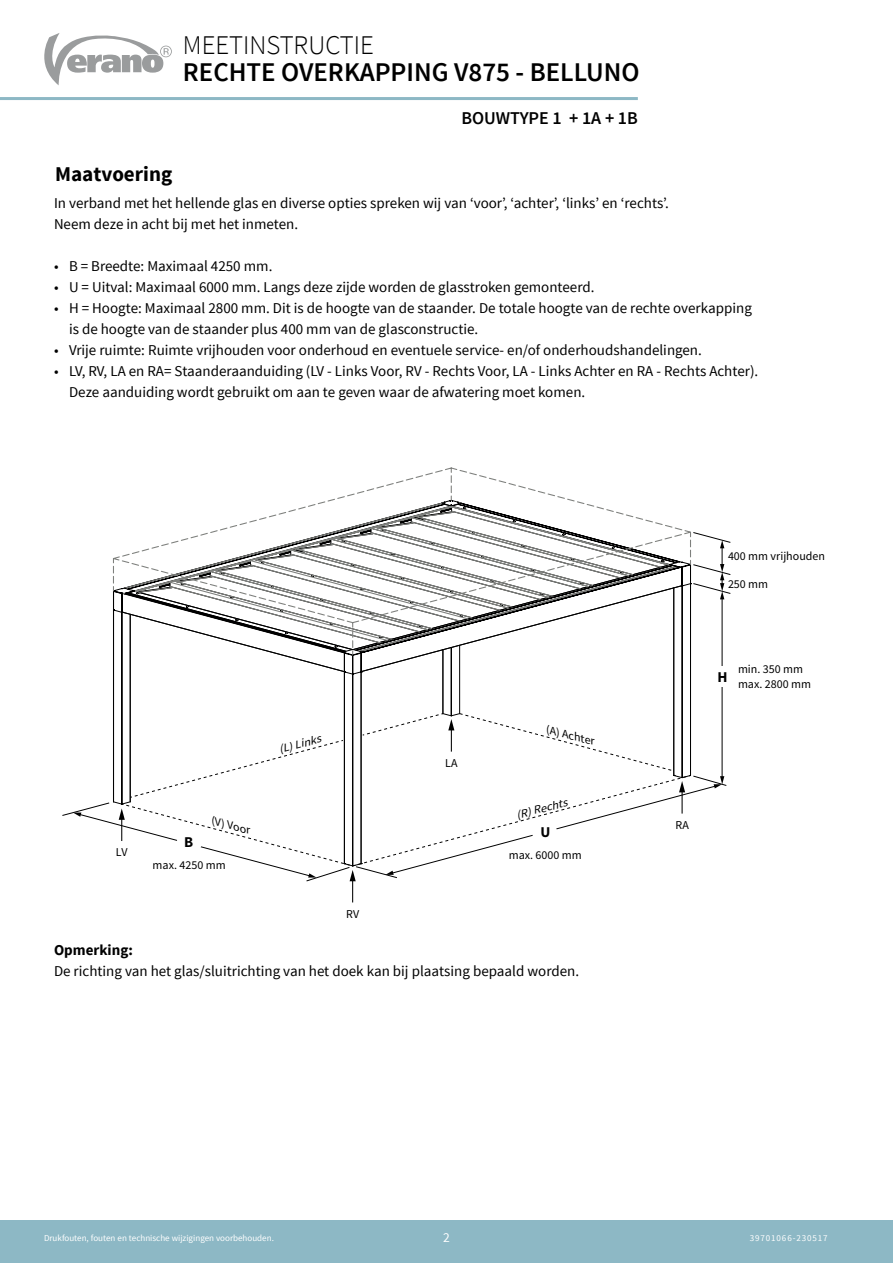
<style>
.page{position:relative;width:893px;height:1263px;background:#fff}
.page>*{position:absolute;margin:0;border:0;box-sizing:border-box;transform-origin:0 0}
.t1{font:600 27px "Source Sans Pro";color:#000}
.t2{font:300 27px "Source Sans Pro";color:#000}
.t3{font:700 21px "Source Sans Pro";color:#000}
.t4{font:600 18px "Source Sans Pro";color:#000}
.t5{font:15px/21px "Source Sans Pro";color:#000}
.t6{font:700 15px "Source Sans Pro";color:#000}
.t7{font:13.5px "Source Sans Pro";color:#fff}
.t8{font:12px/14.4px "Source Sans Pro";color:#000}
.t9{font:italic 11.7px "Source Sans Pro";color:#000;scale:1.06 1}
.t10{font:italic 11.7px "Source Sans Pro";color:#000;scale:1.07 1}
.t11{font:italic 11.55px "Source Sans Pro";color:#000;scale:1.08 1}
.t12{font:9px "Source Sans Pro";color:#fff}
.t13{font:9px "Source Sans Pro";letter-spacing:.1em;color:#fff}
</style>
<div class="page">
<div style="left:0;top:1220px;width:893px;height:43px;background:#8db8c5"></div>
<svg style="left:44px;top:33px;width:128px;height:52px"></svg>
<hr style="left:0;top:97px;width:638px;height:3px;background:#8db8c5">
<hr style="left:722px;top:598px;width:1px;height:180px;background:#000">
<div style="left:708px;top:666px;width:29px;height:21px;background:#fff"></div>
<svg style="left:350px;top:881px;width:6px;height:21px"></svg>
<svg style="left:73px;top:804px;width:243px;height:73px"></svg>
<svg style="left:363px;top:713px;width:361px;height:162px"></svg>
<svg style="left:112px;top:778px;width:579px;height:89px"></svg>
<svg style="left:112px;top:656px;width:562px;height:146px"></svg>
<svg style="left:121px;top:656px;width:570px;height:122px"></svg>
<svg style="left:113px;top:468px;width:579px;height:188px"></svg>
<svg style="left:693px;top:532px;width:38px;height:67px"></svg>
<h1 class="t2" style="left:183px;top:29px;width:193px">MEETINSTRUCTIE</h1>
<h1 class="t1" style="left:183px;top:55px;width:458px">RECHTE OVERKAPPING V875 - BELLUNO</h1>
<p class="t4" style="left:461px;top:107px;width:178px">BOUWTYPE 1 + 1A + 1B</p>
<h2 class="t3" style="left:55px;top:160px;width:119px">Maatvoering</h2>
<p class="t5" style="left:54px;top:193px;width:616px">In verband met het hellende glas en diverse opties spreken wij van ‘voor’, ‘achter’, ‘links’ en ‘rechts’.<br>Neem deze in acht bij met het inmeten.</p>
<p class="t5" style="left:54px;top:256px;width:220px">• B = Breedte: Maximaal 4250 mm.</p>
<p class="t5" style="left:54px;top:277px;width:542px">• U = Uitval: Maximaal 6000 mm. Langs deze zijde worden de glasstroken gemonteerd.</p>
<p class="t5" style="left:69px;top:298px;width:684px;text-indent:-15px">• H = Hoogte: Maximaal 2800 mm. Dit is de hoogte van de staander. De totale hoogte van de rechte overkapping is de hoogte van de staander plus 400 mm van de glasconstructie.</p>
<p class="t5" style="left:54px;top:340px;width:649px">• Vrije ruimte: Ruimte vrijhouden voor onderhoud en eventuele service- en/of onderhoudshandelingen.</p>
<p class="t5" style="left:69px;top:361px;width:691px;text-indent:-15px">• LV, RV, LA en RA= Staanderaanduiding (LV - Links Voor, RV - Rechts Voor, LA - Links Achter en RA - Rechts Achter).<br>Deze aanduiding wordt gebruikt om aan te geven waar de afwatering moet komen.</p>
<p class="t8" style="left:728px;top:549px;width:99px">400 mm vrijhouden</p>
<p class="t8" style="left:728px;top:577px;width:42px">250 mm</p>
<p class="t8" style="left:116px;top:845px;width:13px">LV</p>
<p class="t6" style="left:184px;top:832px;width:11px">B</p>
<p class="t9" style="left:214px;top:814px;width:39px;rotate:14deg">(V) Voor</p>
<p class="t8" style="left:153px;top:858px;width:75px">max. 4250 mm</p>
<p class="t11" style="left:277px;top:743px;width:42px;rotate:-16deg">(L) Links</p>
<p class="t8" style="left:346px;top:907px;width:15px">RV</p>
<p class="t8" style="left:445px;top:756px;width:14px">LA</p>
<p class="t9" style="left:549px;top:722px;width:49px;rotate:14deg">(A) Achter</p>
<p class="t10" style="left:515px;top:808px;width:50px;rotate:-15deg">(R) Rechts</p>
<p class="t6" style="left:540px;top:822px;width:11px">U</p>
<p class="t8" style="left:509px;top:848px;width:75px">max. 6000 mm</p>
<p class="t6" style="left:54px;top:941px;width:80px">Opmerking:</p>
<p class="t5" style="left:54px;top:961px;width:527px">De richting van het glas/sluitrichting van het doek kan bij plaatsing bepaald worden.</p>
<p class="t6" style="left:717px;top:667px;width:12px">H</p>
<p class="t8" style="left:738px;top:662px;width:75px">min. 350 mm max. 2800 mm</p>
<p class="t8" style="left:675px;top:818px;width:15px">RA</p>
<p class="t12" style="left:44px;top:1233px;width:231px">Drukfouten, fouten en technische wijzigingen voorbehouden.</p>
<p class="t7" style="left:443px;top:1229px;width:8px">2</p>
<p class="t13" style="left:750px;top:1233px;width:80px">39701066-230517</p>
</div>
